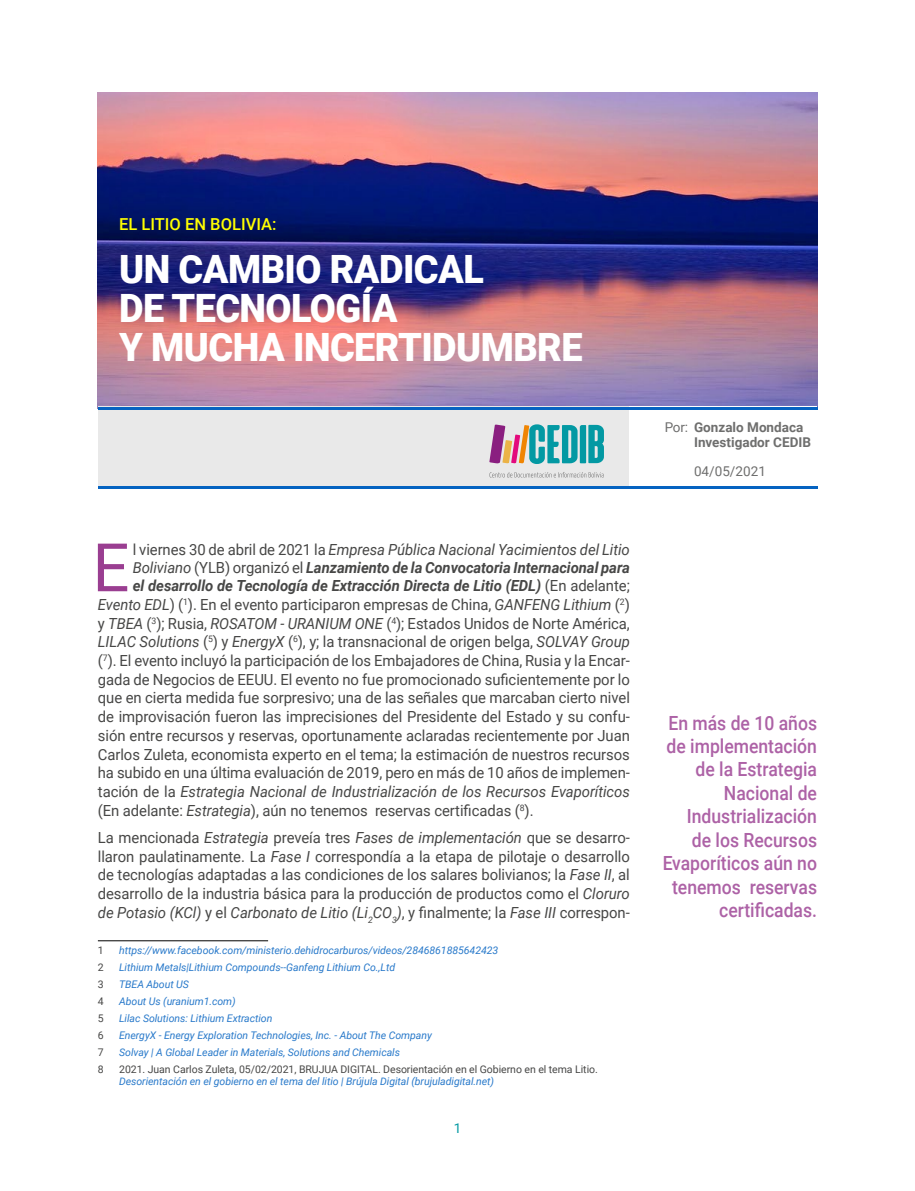
<style>
.page{position:relative;width:915px;height:1191px;background:#fff}
.page>*{position:absolute;margin:0;border:0;box-sizing:border-box;transform-origin:0 0}
.t1{font:66.9px "Roboto";color:#9a3e91}
.t2{font:900 39px/39px "Roboto";letter-spacing:-.015em;color:#fff}
.t3{font:500 19.5px/23.4px "Roboto";color:#ad62a6;text-align:right;scale:.9 1}
.t4{font:500 16.5px "Roboto";color:#ff0}
.t5{font:15.3px/18.8px "Roboto";letter-spacing:-.005em;color:#474746;text-align:justify}
.t6{font:italic 15.3px "Roboto";letter-spacing:-.005em;color:#474746}
.t7{font:italic 700 15.3px "Roboto";letter-spacing:-.005em;color:#474746}
.t8{font:700 13.5px/15px "Roboto";color:#4a4a49}
.t9{font:13.5px "Roboto";color:#4a4a49}
.t10{font:13.5px "Roboto";color:#0399a3}
.t11{font:italic 10.5px "Roboto";letter-spacing:-.005em;color:#2879ca}
.t12{font:10.5px "Roboto";letter-spacing:-.005em;color:#474746}
.s1{font-style:normal}
.s2{font-weight:400}
.s3{font-weight:400;font-style:normal}
.s4{font-style:italic}
</style>
<div class="page">
<img style="left:98px;top:92px;width:718px;height:315px">
<div style="left:98px;top:407px;width:531px;height:81px;background:#e9e9e9"></div>
<hr style="left:98px;top:407px;width:718px;height:3px;background:#0563c1">
<hr style="left:98px;top:486px;width:718px;height:3px;background:#0563c1">
<svg style="left:489px;top:424px;width:114px;height:40px"></svg>
<svg style="left:489px;top:472px;width:114px;height:5px"></svg>
<hr style="left:98px;top:940px;width:170px;height:1px;background:#000">
<p class="t4" style="left:119px;top:213px;width:159px">EL LITIO EN BOLIVIA:</p>
<h2 class="t2" style="left:119px;top:248px;width:464px">UN CAMBIO RADICAL<br>DE TECNOLOGÍA<br>Y MUCHA INCERTIDUMBRE</h2>
<h1 class="t1" style="left:92px;top:520px;width:38px">E</h1>
<p class="t6" style="left:133px;top:538px;width:498px"><span class="s1">l viernes 30 de abril de 2021 la</span> Empresa Pública Nacional Yacimientos del Litio</p>
<p class="t7" style="left:133px;top:557px;width:498px"><span class="s2">Boliviano</span> <span class="s3">(YLB) organizó el</span> Lanzamiento de la Convocatoria Internacional para</p>
<p class="t7" style="left:133px;top:575px;width:498px">el desarrollo de Tecnología de Extracción Directa de Litio (EDL) <span class="s3">(En adelante;</span></p>
<p class="t5" style="left:98px;top:594px;width:533px"><span class="s4">Evento EDL</span>) (<sup>1</sup>). En el evento participaron empresas de China, <span class="s4">GANFENG Lithium</span> (<sup>2</sup>)</p>
<p class="t5" style="left:98px;top:613px;width:533px">y <span class="s4">TBEA</span> (<sup>3</sup>); Rusia, <span class="s4">ROSATOM - URANIUM ONE</span> (<sup>4</sup>); Estados Unidos de Norte América,</p>
<p class="t5" style="left:98px;top:632px;width:533px"><span class="s4">LILAC Solutions</span> (<sup>5</sup>) y <span class="s4">EnergyX</span> (<sup>6</sup>), y; la transnacional de origen belga, <span class="s4">SOLVAY Group</span></p>
<p class="t5" style="left:98px;top:650px;width:533px">(<sup>7</sup>). El evento incluyó la participación de los Embajadores de China, Rusia y la Encar-</p>
<p class="t5" style="left:98px;top:669px;width:533px">gada de Negocios de EEUU. El evento no fue promocionado suficientemente por lo</p>
<p class="t5" style="left:98px;top:688px;width:533px">que en cierta medida fue sorpresivo; una de las señales que marcaban cierto nivel</p>
<p class="t5" style="left:98px;top:707px;width:533px">de improvisación fueron las imprecisiones del Presidente del Estado y su confu-</p>
<p class="t5" style="left:98px;top:725px;width:533px">sión entre recursos y reservas, oportunamente aclaradas recientemente por Juan</p>
<p class="t5" style="left:98px;top:744px;width:533px">Carlos Zuleta, economista experto en el tema; la estimación de nuestros recursos</p>
<p class="t5" style="left:98px;top:763px;width:533px">ha subido en una última evaluación de 2019, pero en más de 10 años de implemen-</p>
<p class="t6" style="left:98px;top:780px;width:533px"><span class="s1">tación de la</span> Estrategia Nacional de Industrialización de los Recursos Evaporíticos</p>
<p class="t5" style="left:98px;top:800px;width:437px">(En adelante: <span class="s4">Estrategia</span>), aún no tenemos reservas certificadas (<sup>8</sup>).</p>
<p class="t5" style="left:98px;top:827px;width:533px">La mencionada <span class="s4">Estrategia</span> preveía tres <span class="s4">Fases de implementación</span> que se desarro&shy;llaron paulatinamente. La <span class="s4">Fase I</span> correspondía a la etapa de pilotaje o desarrollo de tecnologías adaptadas a las condiciones de los salares bolivianos; la <span class="s4">Fase II</span>, al desarrollo de la industria básica para la producción de productos como el <span class="s4">Cloruro de Potasio (KCl)</span> y el <span class="s4">Carbonato de Litio (Li</span><sub>2</sub><span class="s4">CO</span><sub>3</sub><span class="s4">)</span>, y finalmente; la <span class="s4">Fase III</span> correspon-</p>
<p class="t12" style="left:98px;top:942px;width:7px">1</p>
<p class="t11" style="left:119px;top:942px;width:380px">https://www.facebook.com/ministerio.dehidrocarburos/videos/2846861885642423</p>
<p class="t12" style="left:98px;top:959px;width:7px">2</p>
<p class="t11" style="left:119px;top:959px;width:277px">Lithium Metals|Lithium Compounds--Ganfeng Lithium Co.,Ltd</p>
<p class="t12" style="left:98px;top:976px;width:7px">3</p>
<p class="t11" style="left:119px;top:976px;width:71px">TBEA About US</p>
<p class="t12" style="left:98px;top:993px;width:7px">4</p>
<p class="t11" style="left:119px;top:993px;width:118px">About Us (uranium1.com)</p>
<p class="t12" style="left:98px;top:1010px;width:7px">5</p>
<p class="t11" style="left:119px;top:1010px;width:155px">Lilac Solutions: Lithium Extraction</p>
<p class="t12" style="left:98px;top:1027px;width:7px">6</p>
<p class="t11" style="left:119px;top:1027px;width:314px">EnergyX - Energy Exploration Technologies, Inc. - About The Company</p>
<p class="t12" style="left:98px;top:1044px;width:7px">7</p>
<p class="t11" style="left:119px;top:1044px;width:282px">Solvay | A Global Leader in Materials, Solutions and Chemicals</p>
<p class="t12" style="left:98px;top:1061px;width:7px">8</p>
<p class="t12" style="left:119px;top:1061px;width:480px">2021. Juan Carlos Zuleta, 05/02/2021, BRUJUA DIGITAL. Desorientación en el Gobierno en el tema Litio.</p>
<p class="t11" style="left:119px;top:1073px;width:376px">Desorientación en el gobierno en el tema del litio | Brújula Digital (brujuladigital.net)</p>
<p class="t10" style="left:453px;top:1119px;width:9px">1</p>
<p class="t8" style="left:693px;top:419px;width:118px;text-indent:-30px"><span class="s2">Por:</span> Gonzalo Mondaca<br>Investigador CEDIB</p>
<p class="t9" style="left:693px;top:462px;width:73px">04/05/2021</p>
<p class="t3" style="left:662px;top:710px;width:173px">En más de 10 años de implementación de la Estrategia<br>Nacional de<br>Industrialización<br>de los Recursos<br>Evaporíticos aún no tenemos reservas certificadas.</p>
</div>
